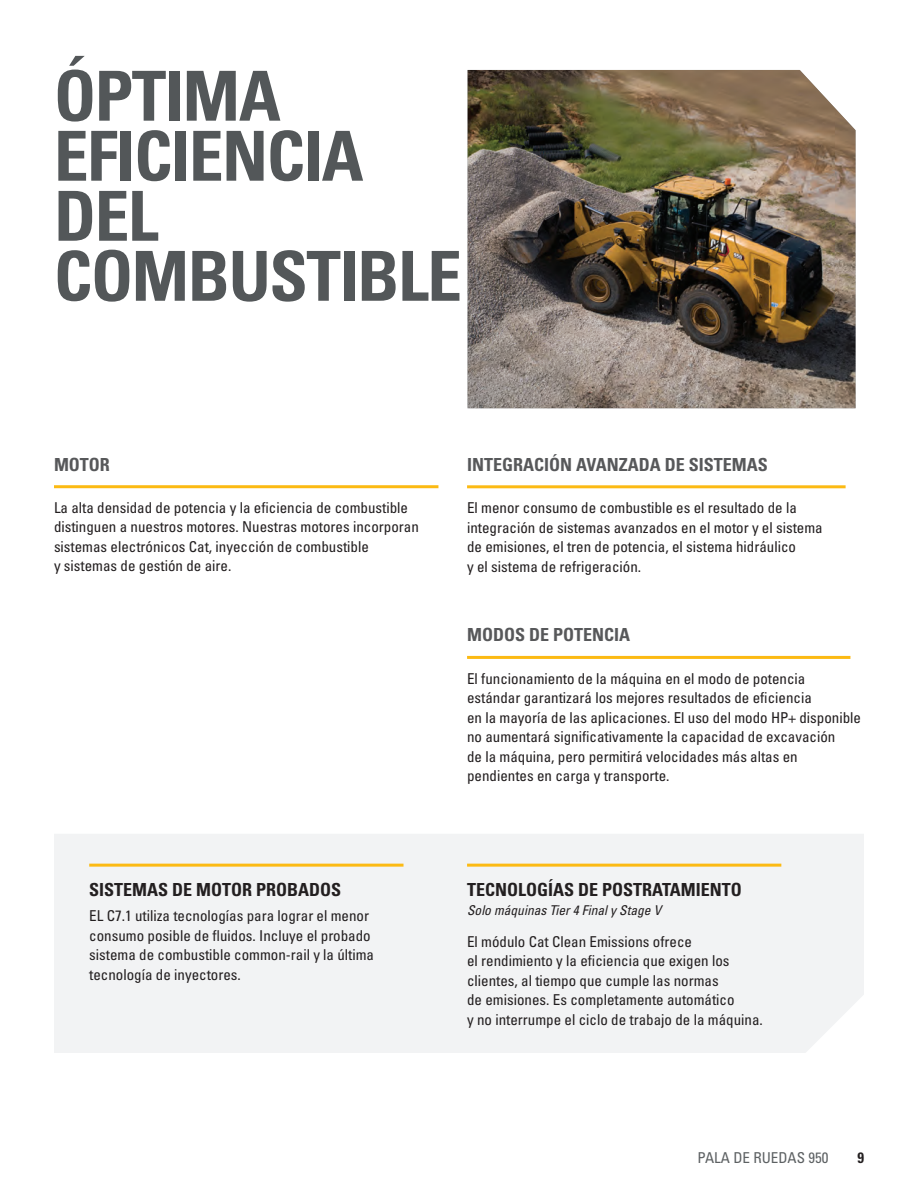
<style>
.page{position:relative;width:918px;height:1188px;background:#fff}
.page>*{position:absolute;margin:0;border:0;box-sizing:border-box;transform-origin:0 0}
.t1{font:69px/60px "Univers LTCYR 67 Bold Cond";letter-spacing:-.02em;color:#535759}
.t2{font:18px "Univers LTCYR 67 Bold Cond";color:#231f20}
.t3{font:18px "Univers LTCYR 67 Bold Cond";color:#57585a}
.t4{font:condensed 15px/19.5px "Univers LTCYR 57";color:#231f20}
.t5{font:condensed 15px "Univers LTCYR 57";color:#5d6163}
.t6{font:15px "Univers LTCYR 67 Bold Cond";color:#231f20}
.t7{font:italic condensed 13.5px "Univers LT Std";color:#231f20}
</style>
<div class="page">
<div style="left:54px;top:834px;width:810px;height:219px;background:#f2f3f4"></div>
<hr style="left:54px;top:485px;width:384px;height:3px;background:#fcba13">
<hr style="left:467px;top:485px;width:379px;height:3px;background:#fcba13">
<hr style="left:467px;top:656px;width:383px;height:3px;background:#fcba13">
<hr style="left:467px;top:864px;width:314px;height:3px;background:#fcba13">
<img style="left:468px;top:70px;width:388px;height:338px">
<hr style="left:89px;top:864px;width:315px;height:3px;background:#fcba13">
<h1 class="t1" style="left:54px;top:65px;width:409px">ÓPTIMA<br>EFICIENCIA<br>DEL<br>COMBUSTIBLE</h1>
<p class="t3" style="left:54px;top:453px;width:57px">MOTOR</p>
<p class="t3" style="left:467px;top:453px;width:302px">INTEGRACIÓN AVANZADA DE SISTEMAS</p>
<p class="t4" style="left:54px;top:497px;width:366px">La alta densidad de potencia y la eficiencia de combustible distinguen a nuestros motores. Nuestras motores incorporan sistemas electrónicos Cat, inyección de combustible<br>y sistemas de gestión de aire.</p>
<p class="t2" style="left:89px;top:878px;width:254px">SISTEMAS DE MOTOR PROBADOS</p>
<p class="t4" style="left:89px;top:906px;width:286px">EL C7.1 utiliza tecnologías para lograr el menor consumo posible de fluidos. Incluye el probado sistema de combustible common-rail y la última tecnología de inyectores.</p>
<p class="t4" style="left:467px;top:498px;width:357px">El menor consumo de combustible es el resultado de la integración de sistemas avanzados en el motor y el sistema de emisiones, el tren de potencia, el sistema hidráulico<br>y el sistema de refrigeración.</p>
<p class="t3" style="left:467px;top:624px;width:165px">MODOS DE POTENCIA</p>
<p class="t4" style="left:467px;top:668px;width:396px">El funcionamiento de la máquina en el modo de potencia estándar garantizará los mejores resultados de eficiencia<br>en la mayoría de las aplicaciones. El uso del modo HP+ disponible no aumentará significativamente la capacidad de excavación<br>de la máquina, pero permitirá velocidades más altas en pendientes en carga y transporte.</p>
<p class="t2" style="left:467px;top:878px;width:276px">TECNOLOGÍAS DE POSTRATAMIENTO</p>
<p class="t7" style="left:467px;top:902px;width:196px">Solo máquinas Tier 4 Final y Stage V</p>
<p class="t4" style="left:467px;top:931px;width:297px">El módulo Cat Clean Emissions ofrece<br>el rendimiento y la eficiencia que exigen los clientes, al tiempo que cumple las normas<br>de emisiones. Es completamente automático<br>y no interrumpe el ciclo de trabajo de la máquina.</p>
<p class="t5" style="left:698px;top:1148px;width:132px">PALA DE RUEDAS 950</p>
<p class="t6" style="left:857px;top:1148px;width:8px">9</p>
</div>
